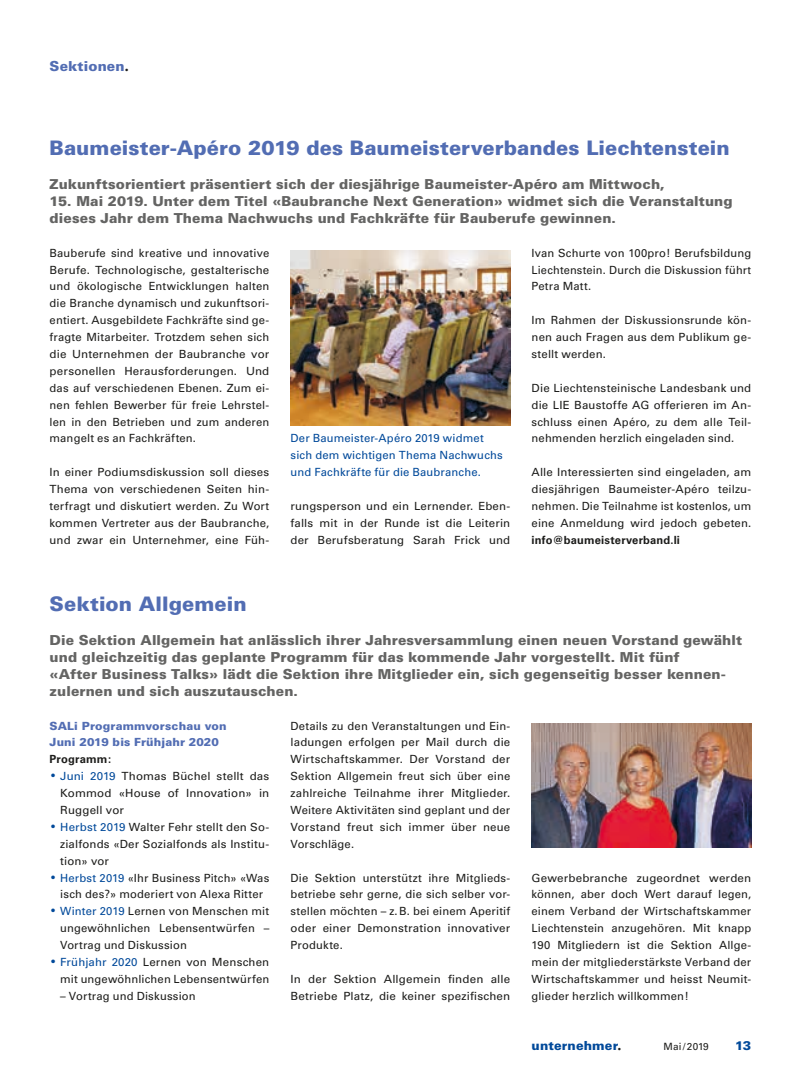
<style>
.page{position:relative;width:808px;height:1078px;background:#fff}
.page>*{position:absolute;margin:0;border:0;box-sizing:border-box;transform-origin:0 0}
.t1{font:900 20px "Univers";color:#526db3}
.t2{font:900 13.75px/16.9px "Univers";letter-spacing:.005em;color:#646463}
.t3{font:900 13.75px "Univers";letter-spacing:.01em;color:#526db3}
.t4{font:900 12.5px "Univers";letter-spacing:.01em;color:#00499a}
.t5{font:11.25px/16.9px "Univers";letter-spacing:.015em;color:#1d1d1b;text-align:justify}
.t6{font:11.25px/16.9px "Univers";letter-spacing:.015em;color:#00499a}
.t7{font:900 11.25px/16.9px "Univers";letter-spacing:.01em;color:#526db3}
.t8{font:700 11.25px "Univers";letter-spacing:.015em;color:#1d1d1b}
.t9{font:10px "Univers";letter-spacing:.01em;color:#1d1d1b}
.s1{font-family:"Futura BT";font-weight:800;font-size:15.12px;color:#1d1d1b}
.s2{font-family:"Futura BT";font-weight:800;font-size:12.5px;color:#00499a}
.s3{color:#00499a}
.s4{font-family:"Futura";font-weight:800;font-size:13.75px;color:#1d1d1b}
</style>
<div class="page">
<img style="left:291px;top:251px;width:219px;height:174px">
<img style="left:531px;top:723px;width:220px;height:124px">
<p class="t3" style="left:50px;top:57px;width:81px">Sektionen<span class="s1">.</span></p>
<h1 class="t1" style="left:50px;top:136px;width:682px">Baumeister-Apéro 2019 des Baumeisterverbandes Liechtenstein</h1>
<p class="t2" style="left:50px;top:175px;width:617px">Zukunftsorientiert präsentiert sich der diesjährige Baumeister-Apéro am Mittwoch,</p>
<p class="t2" style="left:50px;top:192px;width:684px">15. Mai 2019. Unter dem Titel «Baubranche Next Generation» widmet sich die Veranstaltung dieses Jahr dem Thema Nachwuchs und Fachkräfte für Bauberufe gewinnen.</p>
<p class="t5" style="left:50px;top:244px;width:221px">Bauberufe sind kreative und innovative Berufe. Technologische, gestalterische und ökologische Entwicklungen halten die Branche dynamisch und zukunftsori&shy;entiert. Ausgebildete Fachkräfte sind ge&shy;fragte Mitarbeiter. Trotzdem sehen sich die Unternehmen der Baubranche vor personellen Herausforderungen. Und das auf verschiedenen Ebenen. Zum ei&shy;nen fehlen Bewerber für freie Lehrstel&shy;len in den Betrieben und zum anderen mangelt es an Fachkräften.</p>
<p class="t5" style="left:50px;top:464px;width:221px">In einer Podiumsdiskussion soll dieses Thema von verschiedenen Seiten hin&shy;terfragt und diskutiert werden. Zu Wort kommen Vertreter aus der Baubranche, und zwar ein Unternehmer, eine Füh-</p>
<p class="t6" style="left:291px;top:430px;width:214px">Der Baumeister-Apéro 2019 widmet sich dem wichtigen Thema Nachwuchs und Fachkräfte für die Baubranche.</p>
<p class="t5" style="left:291px;top:497px;width:221px">rungsperson und ein Lernender. Eben&shy;falls mit in der Runde ist die Leiterin der Berufsberatung Sarah Frick und</p>
<p class="t5" style="left:531px;top:244px;width:221px">Ivan Schurte von 100pro! Berufsbildung Liechtenstein. Durch die Diskussion führt Petra Matt.</p>
<p class="t5" style="left:531px;top:312px;width:221px">Im Rahmen der Diskussionsrunde kön&shy;nen auch Fragen aus dem Publikum ge&shy;stellt werden.</p>
<p class="t5" style="left:531px;top:379px;width:221px">Die Liechtensteinische Landesbank und die LIE Baustoffe AG offerieren im An&shy;schluss einen Apéro, zu dem alle Teil&shy;nehmenden herzlich eingeladen sind.</p>
<p class="t5" style="left:531px;top:464px;width:221px">Alle Interessierten sind eingeladen, am diesjährigen Baumeister-Apéro teilzu&shy;nehmen. Die Teilnahme ist kostenlos, um eine Anmeldung wird jedoch gebeten.</p>
<p class="t8" style="left:531px;top:533px;width:150px">info@baumeisterverband.li</p>
<h1 class="t1" style="left:50px;top:591px;width:199px">Sektion Allgemein</h1>
<p class="t2" style="left:50px;top:631px;width:694px">Die Sektion Allgemein hat anlässlich ihrer Jahresversammlung einen neuen Vorstand gewählt und gleichzeitig das geplante Programm für das kommende Jahr vorgestellt. Mit fünf<br>«After Business Talks» lädt die Sektion ihre Mitglieder ein, sich gegenseitig besser kennen&shy;zulernen und sich auszutauschen.</p>
<p class="t7" style="left:50px;top:716px;width:179px">SALi Programmvorschau von<br>Juni 2019 bis Frühjahr 2020</p>
<p class="t8" style="left:50px;top:752px;width:63px">Programm:</p>
<p class="t5" style="left:60px;top:767px;width:211px;text-indent:-11px"><span class="s2">•</span> <span class="s3">Juni 2019</span> Thomas Büchel stellt das Kommod «House of Innovation» in Ruggell vor</p>
<p class="t5" style="left:60px;top:818px;width:211px;text-indent:-11px"><span class="s2">•</span> <span class="s3">Herbst 2019</span> Walter Fehr stellt den So&shy;zialfonds «Der Sozialfonds als Institu&shy;tion» vor</p>
<p class="t5" style="left:50px;top:869px;width:221px;text-align:center"><span class="s2">•</span> <span class="s3">Herbst 2019</span> «Ihr Business Pitch» «Was isch des?» moderiert von Alexa Ritter</p>
<p class="t5" style="left:60px;top:902px;width:211px;text-indent:-11px"><span class="s2">•</span> <span class="s3">Winter 2019</span> Lernen von Menschen mit ungewöhnlichen Lebensentwürfen – Vortrag und Diskussion</p>
<p class="t5" style="left:50px;top:953px;width:221px;text-align:right"><span class="s2">•</span> <span class="s3">Frühjahr 2020</span> Lernen von Menschen mit ungewöhnlichen Lebensentwürfen</p>
<p class="t5" style="left:60px;top:987px;width:137px">– Vortrag und Diskussion</p>
<p class="t5" style="left:291px;top:717px;width:221px">Details zu den Veranstaltungen und Ein&shy;ladungen erfolgen per Mail durch die Wirtschaftskammer. Der Vorstand der Sektion Allgemein freut sich über eine zahlreiche Teilnahme ihrer Mitglieder.<br>Weitere Aktivitäten sind geplant und der Vorstand freut sich immer über neue Vorschläge.</p>
<p class="t5" style="left:291px;top:869px;width:221px">Die Sektion unterstützt ihre Mitglieds&shy;betriebe sehr gerne, die sich selber vor&shy;stellen möchten – z.B. bei einem Aperitif oder einer Demonstration innovativer Produkte.</p>
<p class="t5" style="left:291px;top:970px;width:221px">In der Sektion Allgemein finden alle<br>Betriebe Platz, die keiner spezifischen</p>
<p class="t5" style="left:531px;top:869px;width:221px">Gewerbebranche zugeordnet werden können, aber doch Wert darauf legen, einem Verband der Wirtschaftskammer Liechtenstein anzugehören. Mit knapp 190 Mitgliedern ist die Sektion Allge&shy;mein der mitgliederstärkste Verband der Wirtschaftskammer und heisst Neumit&shy;glieder herzlich willkommen!</p>
<p class="t4" style="left:531px;top:1037px;width:92px">unternehmer<span class="s4">.</span></p>
<p class="t9" style="left:663px;top:1040px;width:47px">Mai/2019</p>
<p class="t4" style="left:735px;top:1037px;width:18px">13</p>
</div>
